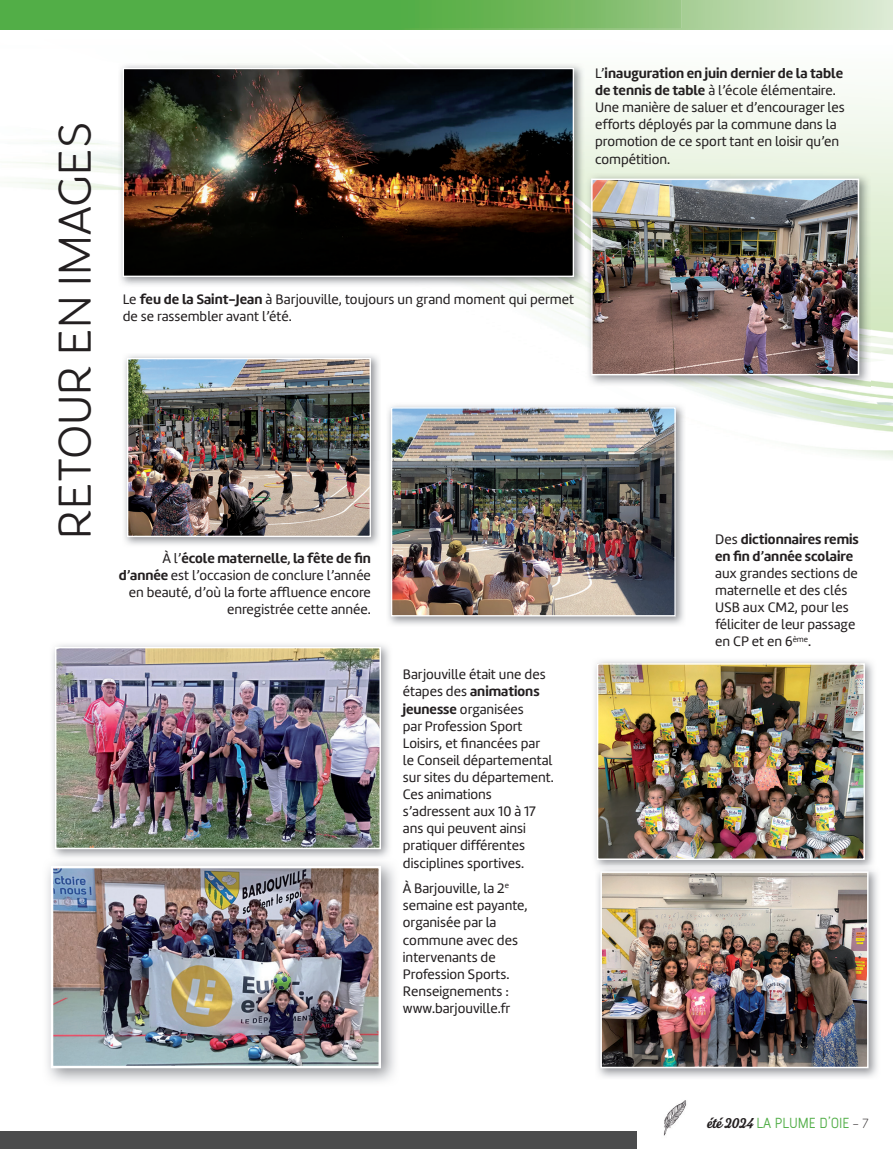
<style>
.page{position:relative;width:893px;height:1149px;background:#fff}
.page>*{position:absolute;margin:0;border:0;box-sizing:border-box;transform-origin:0 0}
.t1{font:200 47.85px "Congenial";color:#231f20}
.t2{font:14.25px/17.1px "Marine";color:#231f20}
.t3{font:700 14.25px/17.1px "Marine";color:#231f20}
.t4{font:14.25px "Arvin";color:#51ae47}
.s1{font-weight:700}
.s2{font-weight:400}
.s3{font-family:"Look Script";font-weight:700;color:#231f20}
.s4{font-weight:300;color:#231f20}
</style>
<div class="page">
<img style="left:663px;top:1100px;width:24px;height:36px">
<div style="left:0;top:1131px;width:637px;height:17px;background:#4b4c4d"></div>
<svg style="left:681px;top:0;width:212px;height:28px;background:#c1dbb4"></svg>
<img style="left:683px;top:380px;width:210px;height:79px">
<img style="left:502px;top:245px;width:84px;height:94px">
<img style="left:0;top:28px;width:893px;height:2px">
<img style="left:0;top:0;width:681px;height:28px">
<img style="left:52px;top:644px;width:338px;height:213px">
<img style="left:58px;top:649px;width:320px;height:197px">
<div style="left:55px;top:646px;width:326px;height:203px;border:2px solid #fff"></div>
<img style="left:594px;top:660px;width:280px;height:205px">
<img style="left:600px;top:666px;width:262px;height:190px">
<div style="left:597px;top:663px;width:268px;height:196px;border:2px solid #fff"></div>
<img style="left:118px;top:63px;width:466px;height:224px">
<img style="left:125px;top:70px;width:447px;height:205px">
<div style="left:123px;top:68px;width:451px;height:209px;border:1px solid #fff"></div>
<img style="left:597px;top:871px;width:281px;height:207px">
<img style="left:603px;top:874px;width:262px;height:190px">
<div style="left:600px;top:871px;width:268px;height:196px;border:2px solid #fff"></div>
<img style="left:586px;top:173px;width:285px;height:213px">
<img style="left:594px;top:181px;width:262px;height:191px">
<div style="left:591px;top:178px;width:268px;height:197px;border:2px solid #fff"></div>
<img style="left:123px;top:353px;width:256px;height:192px">
<img style="left:129px;top:360px;width:240px;height:175px">
<div style="left:127px;top:358px;width:244px;height:179px;border:1px solid #fff"></div>
<img style="left:388px;top:402px;width:298px;height:223px">
<img style="left:393px;top:409px;width:281px;height:205px">
<div style="left:391px;top:407px;width:285px;height:209px;border:1px solid #fff"></div>
<img style="left:54px;top:868px;width:324px;height:196px">
<div style="left:51px;top:865px;width:330px;height:202px;border:2px solid #fff"></div>
<h1 class="t1" style="left:47px;top:538px;width:418px;rotate:-90deg">RETOUR EN IMAGES</h1>
<p class="t2" style="left:595px;top:65px;width:251px">L’<span class="s1">inauguration en juin dernier de la table de tennis de table</span> à l’école élémentaire.<br>Une manière de saluer et d’encourager les efforts déployés par la commune dans la promotion de ce sport tant en loisir qu’en compétition.</p>
<p class="t2" style="left:123px;top:290px;width:453px">Le <span class="s1">feu de la Saint-Jean</span> à Barjouville, toujours un grand moment qui permet de se rassembler avant l’été.</p>
<p class="t2" style="left:119px;top:549px;width:254px;text-align:right">À l’<span class="s1">école maternelle, la fête de fin d’année</span> est l’occasion de conclure l’année en beauté, d’où la forte affluence encore enregistrée cette année.</p>
<p class="t2" style="left:403px;top:665px;width:153px">Barjouville était une des étapes des <span class="s1">animations jeunesse</span> organisées<br>par Profession Sport<br>Loisirs, et financées par le Conseil départemental sur sites du département.<br>Ces animations s’adressent aux 10 à 17 ans qui peuvent ainsi pratiquer différentes disciplines sportives.</p>
<p class="t2" style="left:403px;top:879px;width:126px">À Barjouville, la 2<sup>e </sup>semaine est payante, organisée par la commune avec des intervenants de<br>Profession Sports.<br>Renseignements : www.barjouville.fr</p>
<p class="t3" style="left:715px;top:530px;width:145px"><span class="s2">Des</span> dictionnaires remis en fin d’année scolaire</p>
<p class="t2" style="left:715px;top:564px;width:144px">aux grandes sections de maternelle et des clés<br>USB aux CM2, pour les féliciter de leur passage en CP et en 6<sup>ème</sup>.</p>
<p class="t4" style="left:707px;top:1114px;width:163px"><span class="s3">été 2024</span> LA PLUME D’OIE <span class="s4">- 7</span></p>
</div>
